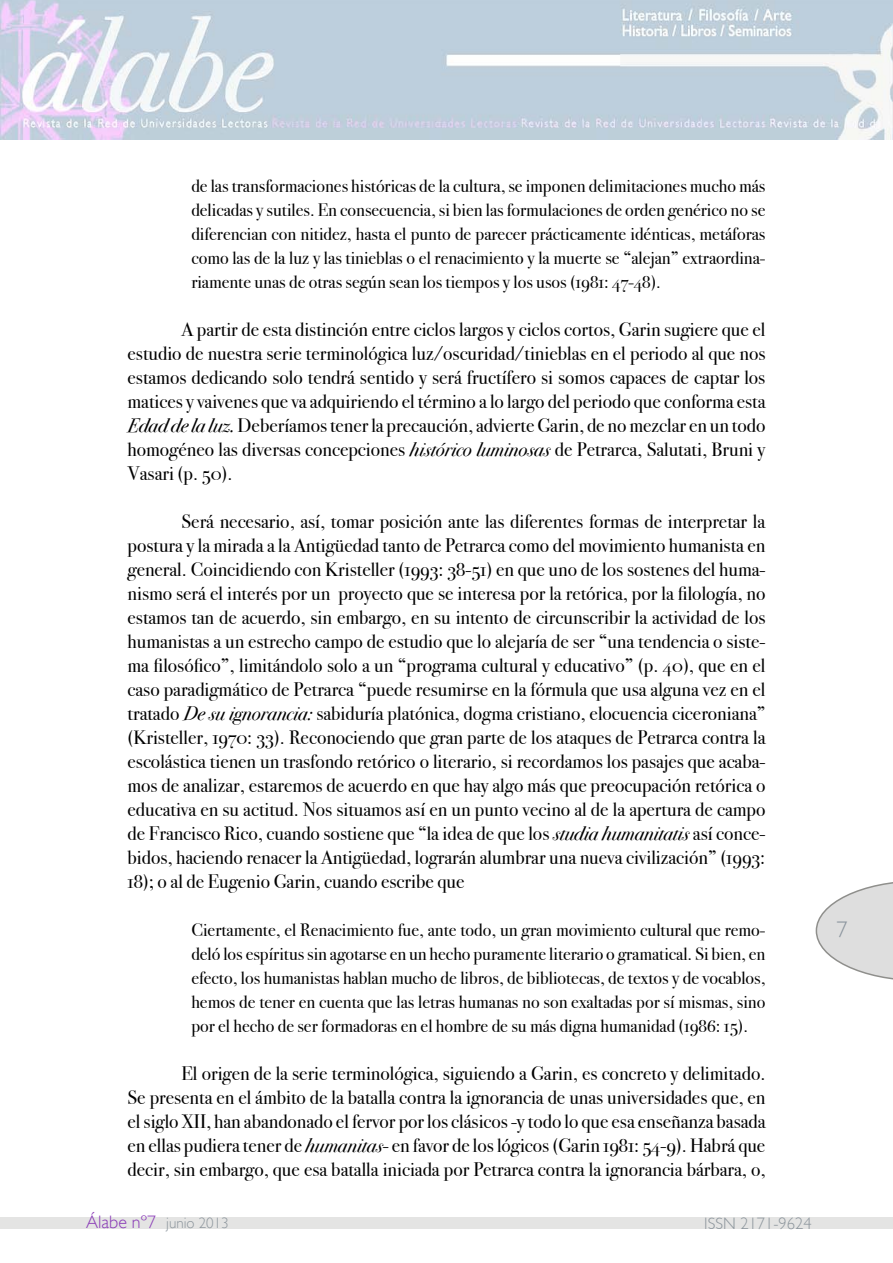
<style>
.page{position:relative;width:893px;height:1263px;background:#fff}
.page>*{position:absolute;margin:0;border:0;box-sizing:border-box;transform-origin:0 0}
.t1{font:300 22.5px "Gill Sans";color:#8a949d}
.t2{font:19.5px/24px "Bodoni Svty Two OSITCTT Book";color:#000;text-align:justify}
.t3{font:18px/24px "Bodoni Svty Two OSITCTT Book";color:#000;text-align:justify}
.t4{font:300 16.5px "Gill Sans";color:#8c959c}
.t5{font:300 15px "Gill Sans";color:#8c959c}
.s1{font-family:"Bodoni Svty Two OSITCTT Book It"}
.s2{font-size:18px;color:#893ab6}
</style>
<div class="page">
<svg style="left:816px;top:882px;width:77px;height:98px"></svg>
<img style="left:0;top:0;width:893px;height:139px">
<div style="left:0;top:1218px;width:893px;height:11px;background:#e4e4e3"></div>
<p class="t3" style="left:191px;top:174px;width:576px">de las transformaciones históricas de la cultura, se imponen delimitaciones mucho más delicadas y sutiles. En consecuencia, si bien las formulaciones de orden genérico no se diferencian con nitidez, hasta el punto de parecer prácticamente idénticas, metáforas como las de la luz y las tinieblas o el renacimiento y la muerte se “alejan” extraordina&shy;riamente unas de otras según sean los tiempos y los usos (1981: 47-48).</p>
<p class="t2" style="left:128px;top:318px;width:639px;text-indent:54px">A partir de esta distinción entre ciclos largos y ciclos cortos, Garin sugiere que el estudio de nuestra serie terminológica luz/oscuridad/tinieblas en el periodo al que nos estamos dedicando solo tendrá sentido y será fructífero si somos capaces de captar los matices y vaivenes que va adquiriendo el término a lo largo del periodo que conforma esta <span class="s1">Edad de la luz.</span> Deberíamos tener la precaución, advierte Garin, de no mezclar en un todo homogéneo las diversas concepciones <span class="s1">histórico luminosas</span> de Petrarca, Salutati, Bruni y Vasari (p. 50).</p>
<p class="t2" style="left:128px;top:510px;width:639px;text-indent:54px">Será necesario, así, tomar posición ante las diferentes formas de interpretar la postura y la mirada a la Antigüedad tanto de Petrarca como del movimiento humanista en general. Coincidiendo con Kristeller (1993: 38-51) en que uno de los sostenes del huma&shy;nismo será el interés por un proyecto que se interesa por la retórica, por la filología, no estamos tan de acuerdo, sin embargo, en su intento de circunscribir la actividad de los humanistas a un estrecho campo de estudio que lo alejaría de ser “una tendencia o siste&shy;ma filosófico”, limitándolo solo a un “programa cultural y educativo” (p. 40), que en el caso paradigmático de Petrarca “puede resumirse en la fórmula que usa alguna vez en el tratado <span class="s1">De su ignorancia:</span> sabiduría platónica, dogma cristiano, elocuencia ciceroniana” (Kristeller, 1970: 33). Reconociendo que gran parte de los ataques de Petrarca contra la escolástica tienen un trasfondo retórico o literario, si recordamos los pasajes que acaba&shy;mos de analizar, estaremos de acuerdo en que hay algo más que preocupación retórica o educativa en su actitud. Nos situamos así en un punto vecino al de la apertura de campo de Francisco Rico, cuando sostiene que “la idea de que los <span class="s1">studia humanitatis</span> así conce&shy;bidos, haciendo renacer la Antigüedad, lograrán alumbrar una nueva civilización” (1993:<br>18); o al de Eugenio Garin, cuando escribe que</p>
<p class="t3" style="left:191px;top:918px;width:576px">Ciertamente, el Renacimiento fue, ante todo, un gran movimiento cultural que remo&shy;deló los espíritus sin agotarse en un hecho puramente literario o gramatical. Si bien, en efecto, los humanistas hablan mucho de libros, de bibliotecas, de textos y de vocablos, hemos de tener en cuenta que las letras humanas no son exaltadas por sí mismas, sino por el hecho de ser formadoras en el hombre de su más digna humanidad (1986: 15).</p>
<p class="t2" style="left:128px;top:1062px;width:639px;text-indent:54px">El origen de la serie terminológica, siguiendo a Garin, es concreto y delimitado.<br>Se presenta en el ámbito de la batalla contra la ignorancia de unas universidades que, en el siglo XII, han abandonado el fervor por los clásicos -y todo lo que esa enseñanza basada en ellas pudiera tener de <span class="s1">humanitas</span>- en favor de los lógicos (Garin 1981: 54-9). Habrá que decir, sin embargo, que esa batalla iniciada por Petrarca contra la ignorancia bárbara, o,</p>
<p class="t5" style="left:86px;top:1214px;width:144px"><span class="s2">Álabe nº7</span> junio 2013</p>
<p class="t4" style="left:704px;top:1214px;width:109px">ISSN 2171-9624</p>
<p class="t1" style="left:837px;top:917px;width:13px">7</p>
</div>
